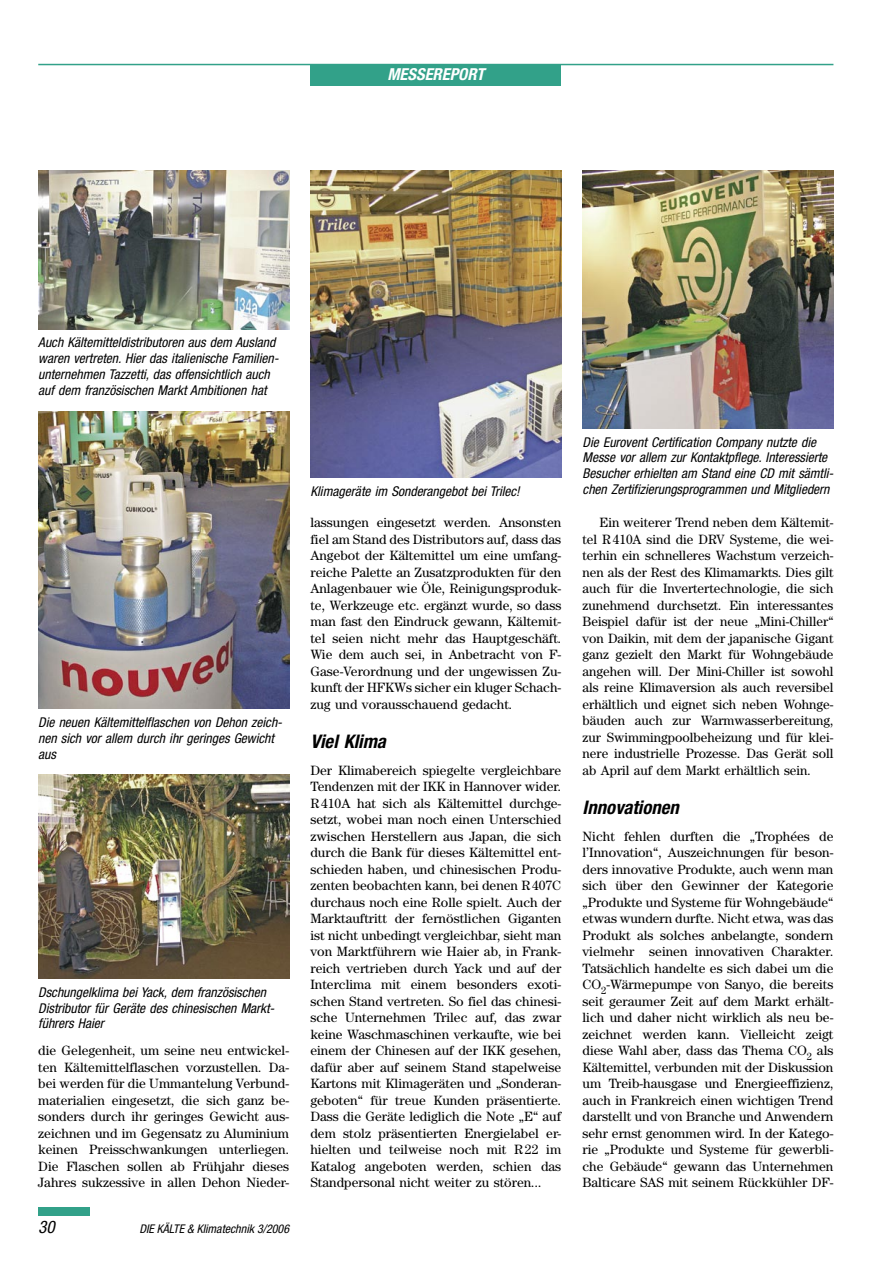
<style>
.page{position:relative;width:893px;height:1263px;background:#fff}
.page>*{position:absolute;margin:0;border:0;box-sizing:border-box;transform-origin:0 0}
.KK_07a_ZÜ_1zeilig{font:italic 700 condensed 18.75px "Helvetica Neue LT Std";color:#000}
.t1{font:italic condensed 17.25px "Helvetica Neue LT Std";color:#000}
.t2{font:italic 700 condensed 16.5px "Helvetica Neue LT Std";color:#fff}
.KK_06_Grundtext_ohne_Einzug{font:13.5px/16.5px "Century Std";color:#000;text-align:justify}
.KK_05_Grundtext{font:13.5px/16.5px "Century Std";color:#000;text-align:justify}
.KK_09_Bildunterschrift{font:italic condensed 13.5px/15.8px "Helvetica Neue LT Std";color:#000}
.t3{font:italic condensed 12px "Helvetica Neue LT Std";color:#000}
</style>
<div class="page">
<div style="left:310px;top:65px;width:251px;height:20px;background:#32a189"></div>
<hr style="left:38px;top:64px;width:795px;height:1px;background:#32a189">
<div style="left:38px;top:1208px;width:51px;height:8px;background:#32a189"></div>
<img style="left:38px;top:170px;width:251px;height:159px">
<img style="left:38px;top:412px;width:251px;height:297px">
<img style="left:310px;top:170px;width:251px;height:308px">
<img style="left:583px;top:170px;width:250px;height:258px">
<img style="left:38px;top:775px;width:251px;height:203px">
<p class="t2" style="left:387px;top:64px;width:98px">MESSEREPORT</p>
<p class="KK_09_Bildunterschrift" style="left:38px;top:335px;width:242px">Auch Kältemitteldistributoren aus dem Ausland waren vertreten. Hier das italienische Familien&shy;unternehmen Tazzetti, das offensichtlich auch auf dem französischen Markt Ambitionen hat</p>
<p class="KK_09_Bildunterschrift" style="left:38px;top:715px;width:245px">Die neuen Kältemittelflaschen von Dehon zeich&shy;nen sich vor allem durch ihr geringes Gewicht aus</p>
<p class="KK_09_Bildunterschrift" style="left:38px;top:984px;width:238px">Dschungelklima bei Yack, dem französischen<br>Distributor für Geräte des chinesischen Markt&shy;führers Haier</p>
<p class="KK_06_Grundtext_ohne_Einzug" style="left:38px;top:1042px;width:252px">die Gelegenheit, um seine neu entwickel&shy;ten Kältemittelflaschen vorzustellen. Da&shy;bei werden für die Ummantelung Verbund&shy;materialien eingesetzt, die sich ganz be&shy;sonders durch ihr geringes Gewicht aus&shy;zeichnen und im Gegensatz zu Aluminium keinen Preisschwankungen unterliegen.<br>Die Flaschen sollen ab Frühjahr dieses Jahres sukzessive in allen Dehon Nieder-</p>
<p class="t1" style="left:38px;top:1217px;width:18px">30</p>
<p class="t3" style="left:139px;top:1222px;width:151px">DIE KÄLTE &amp; Klimatechnik 3/2006</p>
<p class="KK_09_Bildunterschrift" style="left:310px;top:484px;width:211px">Klimageräte im Sonderangebot bei Trilec!</p>
<p class="KK_06_Grundtext_ohne_Einzug" style="left:310px;top:514px;width:252px">lassungen eingesetzt werden. Ansonsten fiel am Stand des Distributors auf, dass das Angebot der Kältemittel um eine umfang&shy;reiche Palette an Zusatzprodukten für den Anlagenbauer wie Öle, Reinigungsproduk&shy;te, Werkzeuge etc. ergänzt wurde, so dass man fast den Eindruck gewann, Kältemit&shy;tel seien nicht mehr das Hauptgeschäft.<br>Wie dem auch sei, in Anbetracht von F-Gase-Verordnung und der ungewissen Zu&shy;kunft der HFKWs sicher ein kluger Schach&shy;zug und vorausschauend gedacht.</p>
<p class="KK_07a_ZÜ_1zeilig" style="left:310px;top:730px;width:77px">Viel Klima</p>
<p class="KK_06_Grundtext_ohne_Einzug" style="left:310px;top:762px;width:252px">Der Klimabereich spiegelte vergleichbare Tendenzen mit der IKK in Hannover wider.<br>R 410A hat sich als Kältemittel durchge&shy;setzt, wobei man noch einen Unterschied zwischen Herstellern aus Japan, die sich durch die Bank für dieses Kältemittel ent&shy;schieden haben, und chinesischen Produ&shy;zenten beobachten kann, bei denen R 407C durchaus noch eine Rolle spielt. Auch der Marktauftritt der fernöstlichen Giganten ist nicht unbedingt vergleichbar, sieht man von Marktführern wie Haier ab, in Frank&shy;reich vertrieben durch Yack und auf der Interclima mit einem besonders exoti&shy;schen Stand vertreten. So fiel das chinesi&shy;sche Unternehmen Trilec auf, das zwar keine Waschmaschinen verkaufte, wie bei einem der Chinesen auf der IKK gesehen, dafür aber auf seinem Stand stapelweise Kartons mit Klimageräten und „Sonderan&shy;geboten“ für treue Kunden präsentierte.<br>Dass die Geräte lediglich die Note „E“ auf dem stolz präsentierten Energielabel er&shy;hielten und teilweise noch mit R 22 im Katalog angeboten werden, schien das Standpersonal nicht weiter zu stören...</p>
<p class="KK_09_Bildunterschrift" style="left:583px;top:434px;width:252px">Die Eurovent Certification Company nutzte die Messe vor allem zur Kontaktpflege. Interessierte Besucher erhielten am Stand eine CD mit sämtli&shy;chen Zertifizierungsprogrammen und Mitgliedern</p>
<p class="KK_05_Grundtext" style="left:583px;top:514px;width:252px;text-indent:17px">Ein weiterer Trend neben dem Kältemit&shy;tel R 410A sind die DRV Systeme, die wei&shy;terhin ein schnelleres Wachstum verzeich&shy;nen als der Rest des Klimamarkts. Dies gilt auch für die Invertertechnologie, die sich zunehmend durchsetzt. Ein interessantes Beispiel dafür ist der neue „Mini-Chiller“ von Daikin, mit dem der japanische Gigant ganz gezielt den Markt für Wohngebäude angehen will. Der Mini-Chiller ist sowohl als reine Klimaversion als auch reversibel erhältlich und eignet sich neben Wohnge&shy;bäuden auch zur Warmwasserbereitung, zur Swimmingpoolbeheizung und für klei&shy;nere industrielle Prozesse. Das Gerät soll ab April auf dem Markt erhältlich sein.</p>
<p class="KK_07a_ZÜ_1zeilig" style="left:583px;top:796px;width:98px">Innovationen</p>
<p class="KK_06_Grundtext_ohne_Einzug" style="left:583px;top:828px;width:252px">Nicht fehlen durften die „Trophées de l’Innovation“, Auszeichnungen für beson&shy;ders innovative Produkte, auch wenn man sich über den Gewinner der Kategorie „Produkte und Systeme für Wohngebäude“ etwas wundern durfte. Nicht etwa, was das Produkt als solches anbelangte, sondern vielmehr seinen innovativen Charakter.<br>Tatsächlich handelte es sich dabei um die CO<sub>2</sub>-Wärmepumpe von Sanyo, die bereits seit geraumer Zeit auf dem Markt erhält&shy;lich und daher nicht wirklich als neu be&shy;zeichnet werden kann. Vielleicht zeigt diese Wahl aber, dass das Thema CO<sub>2</sub> als Kältemittel, verbunden mit der Diskussion um Treib-hausgase und Energieeffizienz, auch in Frankreich einen wichtigen Trend darstellt und von Branche und Anwendern sehr ernst genommen wird. In der Katego&shy;rie „Produkte und Systeme für gewerbli&shy;che Gebäude“ gewann das Unternehmen Balticare SAS mit seinem Rückkühler DF-</p>
</div>
